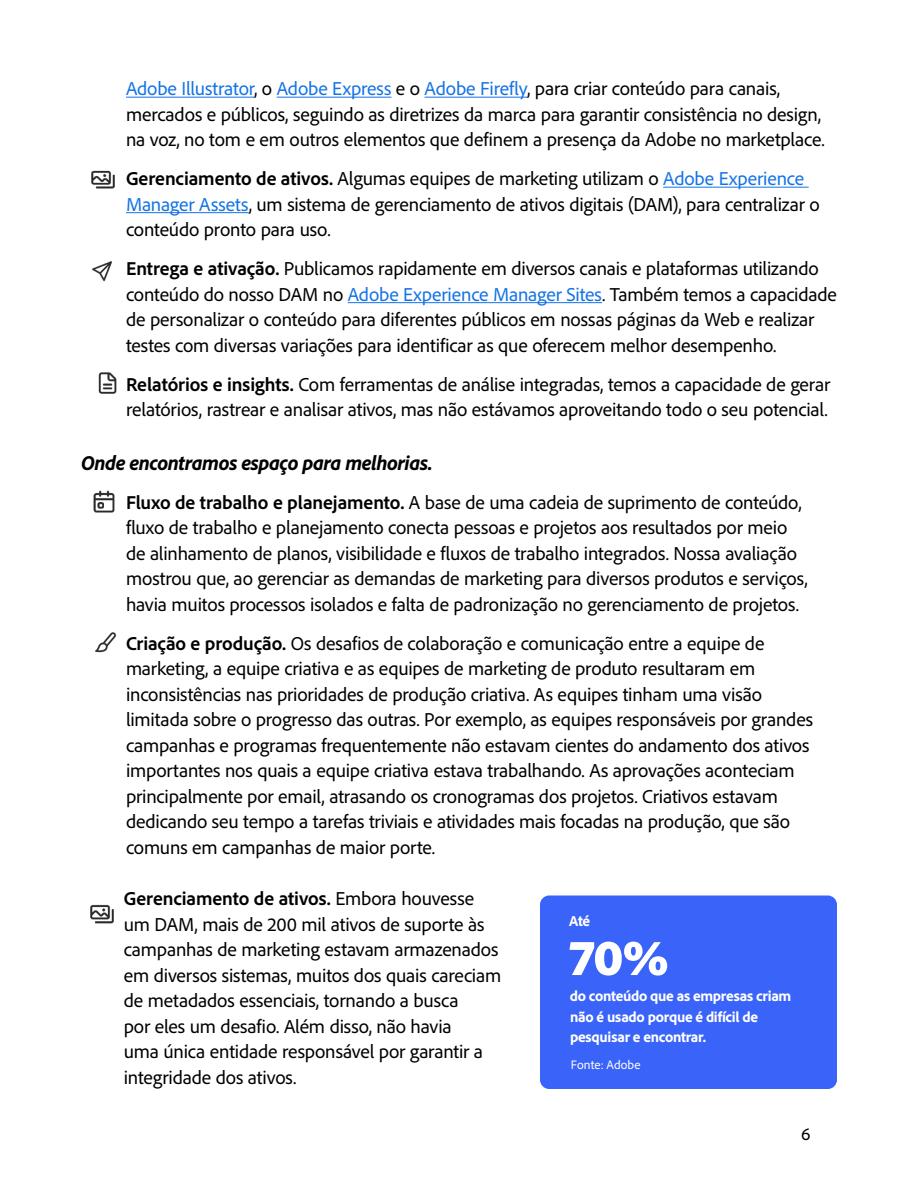
<style>
.page{position:relative;width:918px;height:1188px;background:#fff}
.page>*{position:absolute;margin:0;border:0;box-sizing:border-box;transform-origin:0 0}
.t1{font:900 52.5px "Adobe Clean";color:#fff}
.t2{font:italic 800 21px "Adobe Clean";letter-spacing:-.025em;color:#000}
.t3{font:19.5px/25.5px "Adobe Clean";letter-spacing:-.01em;color:#000}
.t4{font:18px "Adobe Clean";color:#000}
.t5{font:800 15px/20.2px "Adobe Clean";letter-spacing:-.02em;color:#fff}
.t6{font:12.75px "Adobe Clean";letter-spacing:.005em;color:#fff}
.s1{color:#1473e6}
.s2{font-family:"Helvetica";color:#eb1000}
.s3{font-weight:700}
</style>
<div class="page">
<hr style="left:126px;top:97px;width:128px;height:1px;background:#1473e6">
<hr style="left:277px;top:97px;width:114px;height:1px;background:#1473e6">
<hr style="left:425px;top:97px;width:102px;height:1px;background:#1473e6">
<hr style="left:663px;top:187px;width:146px;height:1px;background:#1473e6">
<hr style="left:126px;top:212px;width:123px;height:1px;background:#1473e6">
<hr style="left:348px;top:302px;width:254px;height:1px;background:#1473e6">
<div style="left:540px;top:896px;width:297px;height:193px;background:#3a63f9;border-radius:9px"></div>
<img style="left:98px;top:372px;width:19px;height:22px">
<img style="left:91px;top:170px;width:24px;height:19px">
<img style="left:93px;top:490px;width:22px;height:23px">
<img style="left:90px;top:904px;width:24px;height:20px">
<img style="left:92px;top:261px;width:20px;height:20px">
<img style="left:95px;top:632px;width:21px;height:21px">
<p class="t3" style="left:126px;top:75px;width:700px"><span class="s1">Adobe Illustrator</span>, o <span class="s1">Adobe Express</span> e o <span class="s1">Adobe Firefly</span>, para criar conteúdo para canais, mercados e públicos, seguindo as diretrizes da marca para garantir consistência no design, na voz, no tom e em outros elementos que definem a presença da Adobe no marketplace.</p>
<p class="t3" style="left:126px;top:165px;width:695px;text-indent:-23px"><span class="s2">●</span> <span class="s3">Gerenciamento de ativos.</span> Algumas equipes de marketing utilizam o <span class="s1">Adobe Experience<br>Manager Assets</span>, um sistema de gerenciamento de ativos digitais (DAM), para centralizar o conteúdo pronto para uso.</p>
<p class="t3" style="left:126px;top:255px;width:713px;text-indent:-23px"><span class="s2">●</span> <span class="s3">Entrega e ativação.</span> Publicamos rapidamente em diversos canais e plataformas utilizando conteúdo do nosso DAM no <span class="s1">Adobe Experience Manager Sites</span>. Também temos a capacidade de personalizar o conteúdo para diferentes públicos em nossas páginas da Web e realizar testes com diversas variações para identificar as que oferecem melhor desempenho.</p>
<p class="t3" style="left:103px;top:371px;width:728px;text-align:right"><span class="s2">●</span> <span class="s3">Relatórios e insights.</span> Com ferramentas de análise integradas, temos a capacidade de gerar relatórios, rastrear e analisar ativos, mas não estávamos aproveitando todo o seu potencial.</p>
<p class="t2" style="left:81px;top:449px;width:353px">Onde encontramos espaço para melhorias.</p>
<p class="t3" style="left:126px;top:489px;width:683px;text-indent:-23px"><span class="s2">●</span> <span class="s3">Fluxo de trabalho e planejamento.</span> A base de uma cadeia de suprimento de conteúdo, fluxo de trabalho e planejamento conecta pessoas e projetos aos resultados por meio de alinhamento de planos, visibilidade e fluxos de trabalho integrados. Nossa avaliação mostrou que, ao gerenciar as demandas de marketing para diversos produtos e serviços, havia muitos processos isolados e falta de padronização no gerenciamento de projetos.</p>
<p class="t3" style="left:126px;top:630px;width:689px;text-indent:-23px"><span class="s2">●</span> <span class="s3">Criação e produção.</span> Os desafios de colaboração e comunicação entre a equipe de marketing, a equipe criativa e as equipes de marketing de produto resultaram em inconsistências nas prioridades de produção criativa. As equipes tinham uma visão limitada sobre o progresso das outras. Por exemplo, as equipes responsáveis por grandes campanhas e programas frequentemente não estavam cientes do andamento dos ativos importantes nos quais a equipe criativa estava trabalhando. As aprovações aconteciam principalmente por email, atrasando os cronogramas dos projetos. Criativos estavam dedicando seu tempo a tarefas triviais e atividades mais focadas na produção, que são comuns em campanhas de maior porte.</p>
<p class="t3" style="left:124px;top:885px;width:379px;text-indent:-23px"><span class="s2">●</span> <span class="s3">Gerenciamento de ativos.</span> Embora houvesse um DAM, mais de 200 mil ativos de suporte às campanhas de marketing estavam armazenados em diversos sistemas, muitos dos quais careciam de metadados essenciais, tornando a busca<br>por eles um desafio. Além disso, não havia<br>uma única entidade responsável por garantir a integridade dos ativos.</p>
<p class="t5" style="left:569px;top:910px;width:22px">Até</p>
<h1 class="t1" style="left:569px;top:922px;width:102px">70%</h1>
<p class="t5" style="left:570px;top:986px;width:223px">do conteúdo que as empresas criam não é usado porque é difícil de pesquisar e encontrar.</p>
<p class="t6" style="left:571px;top:1057px;width:71px">Fonte: Adobe</p>
<p class="t4" style="left:801px;top:1123px;width:11px">6</p>
</div>
